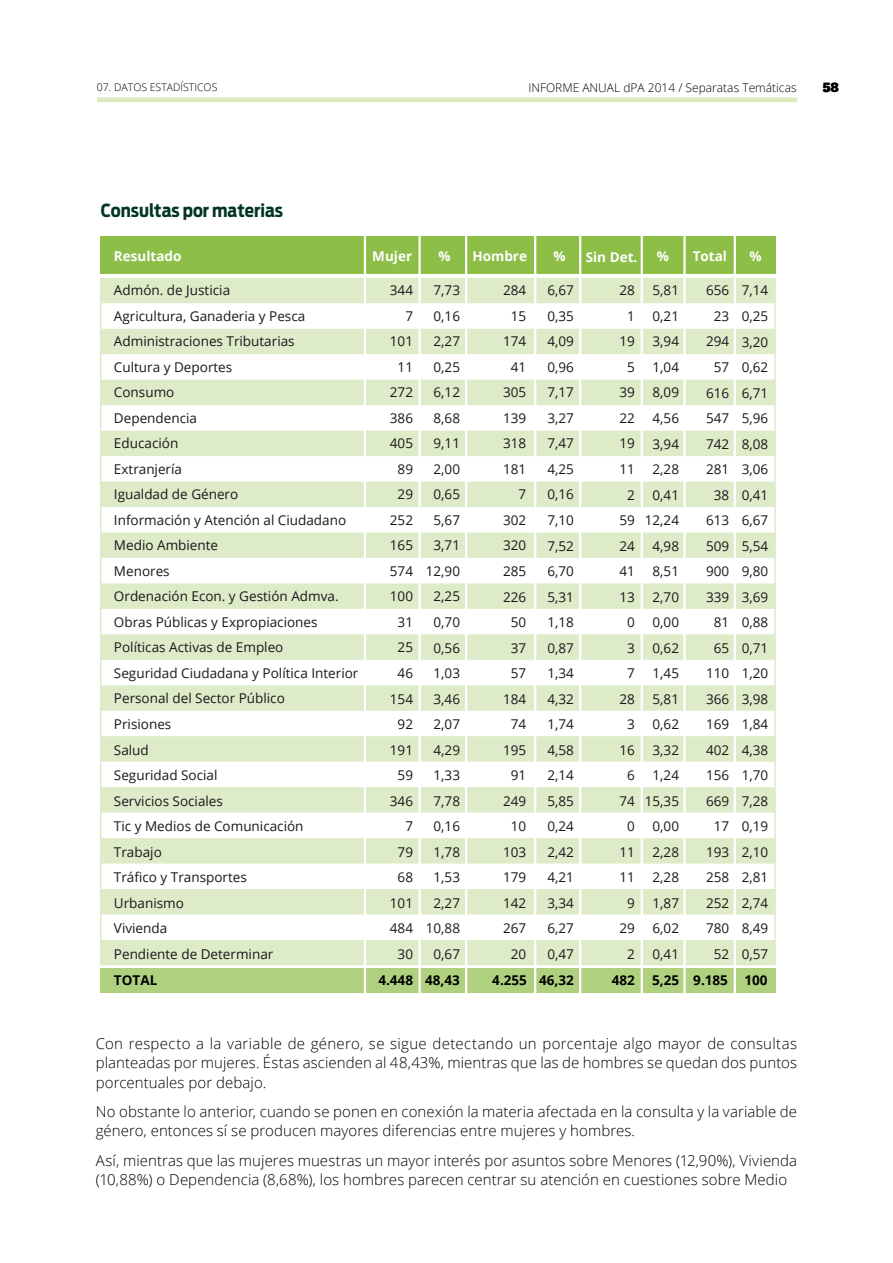
<style>
.page{position:relative;width:893px;height:1263px;background:#fff}
.page>*{position:absolute;margin:0;border:0;box-sizing:border-box;transform-origin:0 0}
.t1{font:700 18px "Antenna Cond";color:#003627}
.t2{font:300 15px/19.5px "Open Sans";letter-spacing:.005em;color:#000}
.t3{font:13.5px/25.5px "Open Sans";color:#1a171b;text-align:center}
.t4{font:700 13.5px "Open Sans";color:#000}
.t5{font:700 13.5px "Open Sans";color:#fff}
.t6{font:300 12px "Open Sans";color:#000}
.t7{font:12px "Alfa Slab One";color:#000}
.t8{font:300 10.5px "Open Sans";color:#000}
</style>
<div class="page">
<hr style="left:97px;top:98px;width:700px;height:4px;background:#daeabd">
<svg style="left:100px;top:278px;width:676px;height:687px;fill:#e1edce"></svg>
<div style="left:100px;top:236px;width:675px;height:38px;background:#8dbe48"></div>
<div style="left:100px;top:968px;width:676px;height:24px;background:#afd17f"></div>
<hr style="left:364px;top:229px;width:2px;height:776px;background:#fff">
<hr style="left:418px;top:229px;width:3px;height:776px;background:#fff">
<hr style="left:465px;top:229px;width:2px;height:776px;background:#fff">
<hr style="left:534px;top:229px;width:2px;height:776px;background:#fff">
<hr style="left:579px;top:229px;width:2px;height:776px;background:#fff">
<hr style="left:641px;top:229px;width:2px;height:776px;background:#fff">
<hr style="left:683px;top:229px;width:3px;height:776px;background:#fff">
<hr style="left:734px;top:229px;width:2px;height:776px;background:#fff">
<p class="t8" style="left:97px;top:80px;width:122px">07. DATOS ESTADÍSTICOS</p>
<p class="t6" style="left:528px;top:79px;width:270px">INFORME ANUAL dPA 2014 / Separatas Temáticas</p>
<p class="t7" style="left:823px;top:79px;width:18px">58</p>
<h1 class="t1" style="left:101px;top:200px;width:184px">Consultas por materias</h1>
<p class="t5" style="left:114px;top:247px;width:69px">Resultado</p>
<p class="t5" style="left:372px;top:247px;width:41px">Mujer</p>
<p class="t5" style="left:438px;top:247px;width:14px">%</p>
<p class="t5" style="left:472px;top:247px;width:56px">Hombre</p>
<p class="t5" style="left:553px;top:247px;width:14px">%</p>
<p class="t5" style="left:586px;top:248px;width:53px">Sin Det.</p>
<p class="t5" style="left:657px;top:247px;width:14px">%</p>
<p class="t5" style="left:693px;top:247px;width:36px">Total</p>
<p class="t5" style="left:749px;top:247px;width:14px">%</p>
<p class="t3" style="left:114px;top:277px;width:246px;text-align:left">Admón. de Justicia<br>Agricultura, Ganaderia y Pesca<br>Administraciones Tributarias<br>Cultura y Deportes<br>Consumo<br>Dependencia<br>Educación<br>Extranjería<br>Igualdad de Género<br>Información y Atención al Ciudadano<br>Medio Ambiente<br>Menores<br>Ordenación Econ. y Gestión Admva.<br>Obras Públicas y Expropiaciones<br>Políticas Activas de Empleo<br>Seguridad Ciudadana y Política Interior<br>Personal del Sector Público<br>Prisiones<br>Salud<br>Seguridad Social<br>Servicios Sociales<br>Tic y Medios de Comunicación<br>Trabajo<br>Tráfico y Transportes<br>Urbanismo<br>Vivienda<br>Pendiente de Determinar</p>
<p class="t3" style="left:390px;top:277px;width:25px;text-align:right">344<br>7<br>101<br>11<br>272<br>386<br>405<br>89<br>29<br>252<br>165<br>574<br>100<br>31<br>25<br>46<br>154<br>92<br>191<br>59<br>346<br>7<br>79<br>68<br>101<br>484<br>30</p>
<p class="t3" style="left:426px;top:277px;width:36px">7,73<br>0,16<br>2,27<br>0,25<br>6,12<br>8,68<br>9,11<br>2,00<br>0,65<br>5,67<br>3,71<br>12,90<br>2,25<br>0,70<br>0,56<br>1,03<br>3,46<br>2,07<br>4,29<br>1,33<br>7,78<br>0,16<br>1,78<br>1,53<br>2,27<br>10,88<br>0,67</p>
<p class="t3" style="left:503px;top:277px;width:25px;text-align:right">284<br>15<br>174<br>41<br>305<br>139<br>318<br>181<br>7<br>302<br>320<br>285<br>226<br>50<br>37<br>57<br>184<br>74<br>195<br>91<br>249<br>10<br>103<br>179<br>142<br>267<br>20</p>
<p class="t3" style="left:547px;top:277px;width:28px;text-align:justify">6,67<br>0,35<br>4,09<br>0,96<br>7,17<br>3,27<br>7,47<br>4,25<br>0,16<br>7,10<br>7,52<br>6,70<br>5,31<br>1,18<br>0,87<br>1,34<br>4,32<br>1,74<br>4,58<br>2,14<br>5,85<br>0,24<br>2,42<br>4,21<br>3,34<br>6,27<br>0,47</p>
<p class="t3" style="left:619px;top:277px;width:17px">28<br>1<br>19<br>5<br>39<br>22<br>19<br>11<br>2<br>59<br>24<br>41<br>13<br>0<br>3<br>7<br>28<br>3<br>16<br>6<br>74<br>0<br>11<br>11<br>9<br>29<br>2</p>
<p class="t3" style="left:645px;top:277px;width:36px">5,81<br>0,21<br>3,94<br>1,04<br>8,09<br>4,56<br>3,94<br>2,28<br>0,41<br>12,24<br>4,98<br>8,51<br>2,70<br>0,00<br>0,62<br>1,45<br>5,81<br>0,62<br>3,32<br>1,24<br>15,35<br>0,00<br>2,28<br>2,28<br>1,87<br>6,02<br>0,41</p>
<p class="t3" style="left:706px;top:277px;width:25px">656<br>23<br>294<br>57<br>616<br>547<br>742<br>281<br>38<br>613<br>509<br>900<br>339<br>81<br>65<br>110<br>366<br>169<br>402<br>156<br>669<br>17<br>193<br>258<br>252<br>780<br>52</p>
<p class="t3" style="left:742px;top:277px;width:28px;text-align:justify">7,14<br>0,25<br>3,20<br>0,62<br>6,71<br>5,96<br>8,08<br>3,06<br>0,41<br>6,67<br>5,54<br>9,80<br>3,69<br>0,88<br>0,71<br>1,20<br>3,98<br>1,84<br>4,38<br>1,70<br>7,28<br>0,19<br>2,10<br>2,81<br>2,74<br>8,49<br>0,57</p>
<p class="t4" style="left:114px;top:970px;width:45px">TOTAL</p>
<p class="t4" style="left:378px;top:970px;width:83px">4.448 48,43</p>
<p class="t4" style="left:492px;top:970px;width:83px">4.255 46,32</p>
<p class="t4" style="left:612px;top:970px;width:25px">482</p>
<p class="t4" style="left:652px;top:970px;width:117px">5,25 9.185 100</p>
<p class="t2" style="left:96px;top:1033px;width:703px;text-align:justify">Con respecto a la variable de género, se sigue detectando un porcentaje algo mayor de consultas planteadas por mujeres. Éstas ascienden al 48,43%, mientras que las de hombres se quedan dos puntos porcentuales por debajo.</p>
<p class="t2" style="left:96px;top:1101px;width:703px">No obstante lo anterior, cuando se ponen en conexión la materia afectada en la consulta y la variable de género, entonces sí se producen mayores diferencias entre mujeres y hombres.</p>
<p class="t2" style="left:96px;top:1150px;width:703px">Así, mientras que las mujeres muestras un mayor interés por asuntos sobre Menores (12,90%), Vivienda (10,88%) o Dependencia (8,68%), los hombres parecen centrar su atención en cuestiones sobre Medio</p>
</div>
